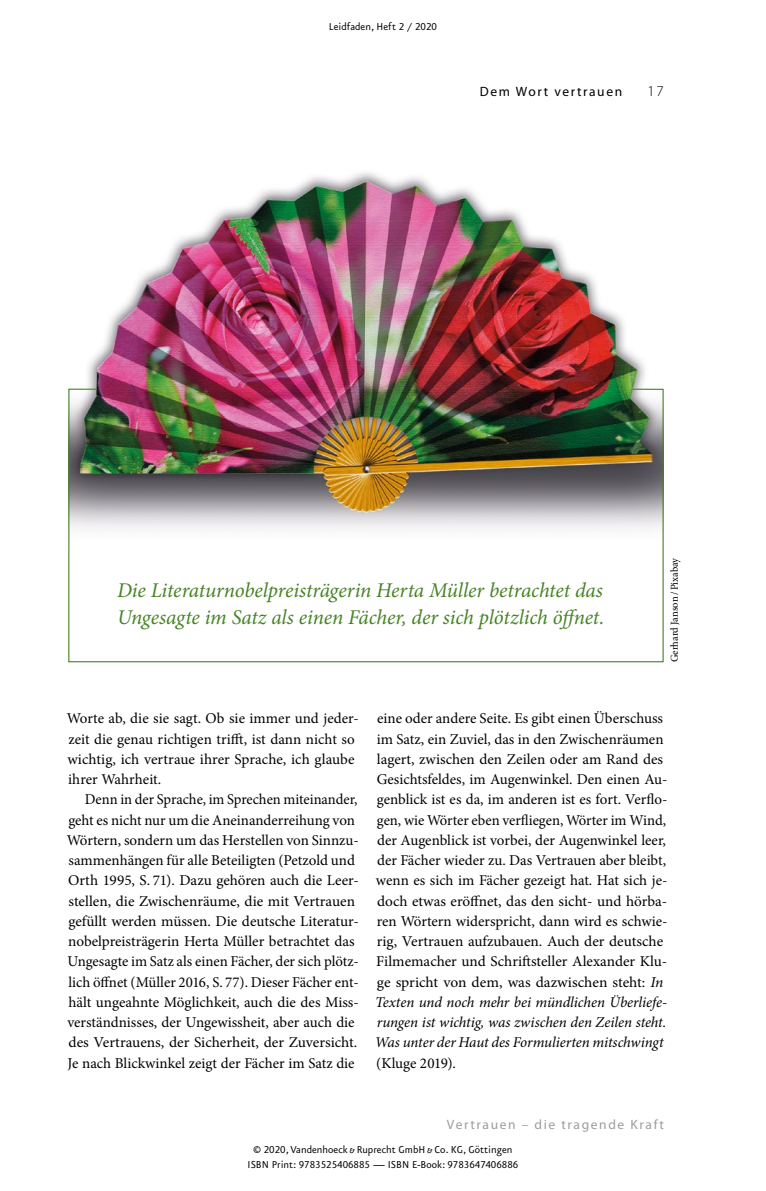
<style>
.page{position:relative;width:766px;height:1191px;background:#fff}
.page>*{position:absolute;margin:0;border:0;box-sizing:border-box;transform-origin:0 0}
.Zitat_zum_Bild{font:italic 21px/27px "Minion Pro";letter-spacing:-.005em;color:#478225}
.Haupttext_mit_Einzug{font:15px/20.2px "Minion Pro";color:#000}
.t1{font:300 15px "Myriad Pro";color:#000}
.t2{font:13.5px "Myriad Pro";letter-spacing:.12em;color:#9d9d9c}
.t3{font:13.5px "Myriad Pro";letter-spacing:.12em;color:#000}
.t4{font:12px/15px "VR Eureka Sans";color:#000;text-align:center}
.Bildnachweis{font:10.5px "Minion Pro";letter-spacing:-.01em;color:#000}
.s1{font-style:italic}
</style>
<div class="page">
<img style="left:87px;top:172px;width:558px;height:216px">
<img style="left:68px;top:388px;width:596px;height:275px">
<p class="t4" style="left:329px;top:20px;width:110px">Leidfaden, Heft 2 / 2020</p>
<p class="t3" style="left:479px;top:83px;width:144px">Dem Wort vertrauen</p>
<p class="t1" style="left:647px;top:82px;width:18px">17</p>
<p class="Zitat_zum_Bild" style="left:117px;top:576px;width:488px">Die Literaturnobelpreisträgerin Herta Müller betrachtet das<br>Ungesagte im Satz als einen Fächer, der sich plötzlich öffnet.</p>
<p class="Bildnachweis" style="left:667px;top:662px;width:106px;rotate:-90deg">Gerhard Janson/Pixabay</p>
<p class="Haupttext_mit_Einzug" style="left:67px;top:708px;width:293px">Worte ab, die sie sagt. Ob sie immer und jeder&shy;zeit die genau richtigen trifft, ist dann nicht so wichtig, ich vertraue ihrer Sprache, ich glaube ihrer Wahrheit.</p>
<p class="Haupttext_mit_Einzug" style="left:67px;top:789px;width:293px;text-indent:18px">Denn in der Sprache, im Sprechen miteinander, geht es nicht nur um die Aneinanderreihung von Wörtern, sondern um das Herstellen von Sinnzu&shy;sammenhängen für alle Beteiligten (Petzold und Orth 1995, S. 71). Dazu gehören auch die Leer&shy;stellen, die Zwischenräume, die mit Vertrauen gefüllt werden müssen. Die deutsche Literatur&shy;nobelpreisträgerin Herta Müller betrachtet das Ungesagte im Satz als einen Fächer, der sich plötz&shy;lich öffnet (Müller 2016, S. 77). Dieser Fächer ent&shy;hält ungeahnte Möglichkeit, auch die des Miss&shy;verständnisses, der Ungewissheit, aber auch die des Vertrauens, der Sicherheit, der Zuversicht.<br>Je nach Blickwinkel zeigt der Fächer im Satz die</p>
<p class="Haupttext_mit_Einzug" style="left:375px;top:708px;width:294px">eine oder andere Seite. Es gibt einen Überschuss im Satz, ein Zuviel, das in den Zwischenräumen lagert, zwischen den Zeilen oder am Rand des Gesichtsfeldes, im Augenwinkel. Den einen Au&shy;genblick ist es da, im anderen ist es fort. Verflo&shy;gen, wie Wörter eben verfliegen, Wörter im Wind, der Augenblick ist vorbei, der Augenwinkel leer, der Fächer wieder zu. Das Vertrauen aber bleibt, wenn es sich im Fächer gezeigt hat. Hat sich je&shy;doch etwas eröffnet, das den sicht- und hörba&shy;ren Wörtern widerspricht, dann wird es schwie&shy;rig, Vertrauen aufzubauen. Auch der deutsche Filmemacher und Schriftsteller Alexander Klu&shy;ge spricht von dem, was dazwischen steht: <span class="s1">In Texten und noch mehr bei mündlichen Überliefe&shy;rungen ist wichtig, was zwischen den Zeilen steht.<br>Was unter der Haut des Formulierten mitschwingt </span>(Kluge 2019).</p>
<p class="t2" style="left:447px;top:1116px;width:218px">Vertrauen – die tragende Kraft</p>
<p class="t4" style="left:247px;top:1142px;width:272px">© 2020, Vandenhoeck &amp; Ruprecht GmbH &amp; Co. KG, Göttingen<br>ISBN Print: 9783525406885 — ISBN E-Book: 9783647406886</p>
</div>
